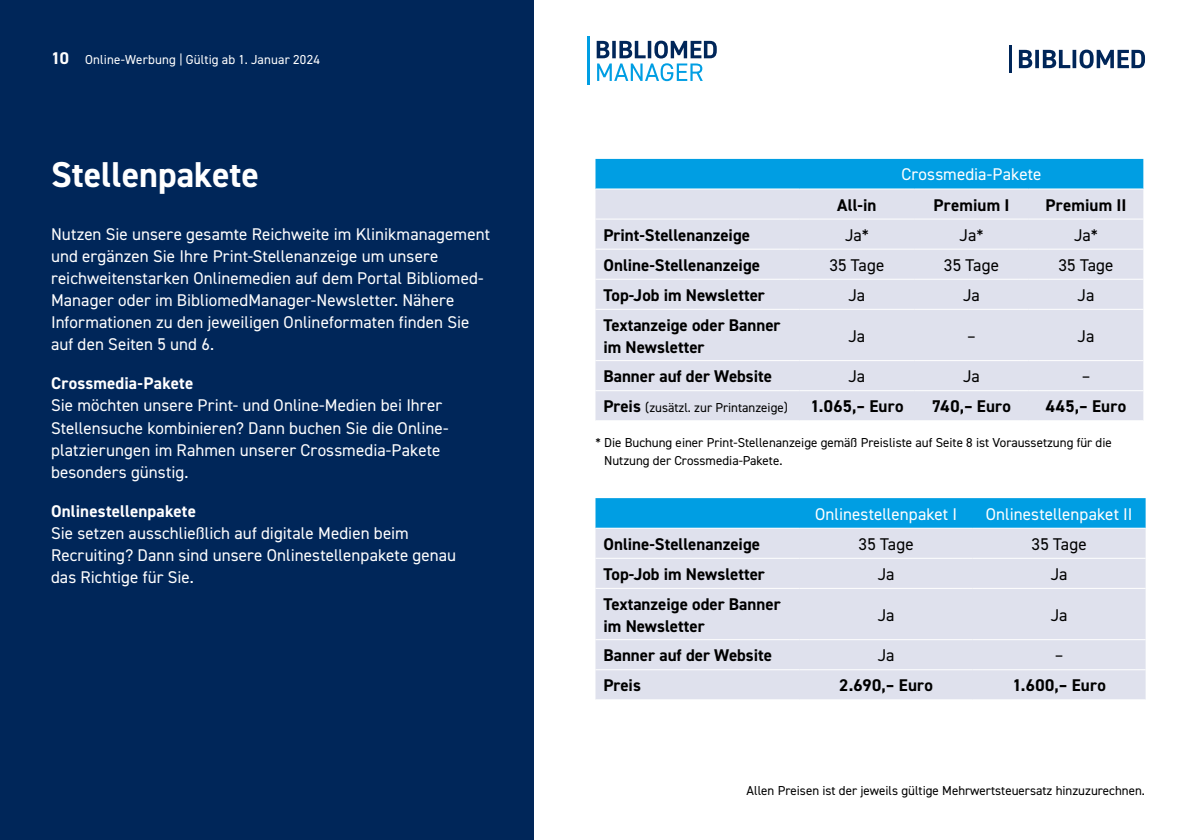
<style>
.page{position:relative;width:1191px;height:840px;background:#fff}
.page>*{position:absolute;margin:0;border:0;box-sizing:border-box;transform-origin:0 0}
.t1{font:700 36px "DIN2014";color:#fff}
.t2{font:17px/22px "DIN2014";letter-spacing:.005em;color:#fff}
.t3{font:700 17px/22px "DIN2014";color:#000}
.t4{font:17px "DIN2014";letter-spacing:-.005em;color:#000}
.t5{font:700 17px "DIN2014";letter-spacing:.01em;color:#fff}
.t6{font:13px/18px "DIN2014";color:#000}
.t7{font:13px "DIN2014";letter-spacing:.015em;color:#fff}
.s1{font-weight:700;font-size:17px}
</style>
<div class="page">
<div style="left:0;top:0;width:533px;height:839px;background:#002659"></div>
<div style="left:595px;top:159px;width:548px;height:29px;background:#009ee3"></div>
<div style="left:595px;top:189px;width:548px;height:231px;background:#dfe1ed"></div>
<hr style="left:595px;top:218px;width:204px;height:1px;background:#fff">
<hr style="left:799px;top:218px;width:115px;height:1px;background:#fff">
<hr style="left:914px;top:218px;width:114px;height:1px;background:#fff">
<hr style="left:1028px;top:218px;width:115px;height:1px;background:#fff">
<hr style="left:595px;top:248px;width:204px;height:1px;background:#fff">
<hr style="left:799px;top:248px;width:115px;height:1px;background:#fff">
<hr style="left:914px;top:248px;width:114px;height:1px;background:#fff">
<hr style="left:1028px;top:248px;width:115px;height:1px;background:#fff">
<hr style="left:595px;top:278px;width:204px;height:1px;background:#fff">
<hr style="left:799px;top:278px;width:115px;height:1px;background:#fff">
<hr style="left:914px;top:278px;width:114px;height:1px;background:#fff">
<hr style="left:1028px;top:278px;width:115px;height:1px;background:#fff">
<hr style="left:595px;top:308px;width:204px;height:1px;background:#fff">
<hr style="left:799px;top:308px;width:115px;height:1px;background:#fff">
<hr style="left:914px;top:308px;width:114px;height:1px;background:#fff">
<hr style="left:1028px;top:308px;width:115px;height:1px;background:#fff">
<hr style="left:595px;top:360px;width:204px;height:1px;background:#fff">
<hr style="left:799px;top:360px;width:115px;height:1px;background:#fff">
<hr style="left:914px;top:360px;width:114px;height:1px;background:#fff">
<hr style="left:1028px;top:360px;width:115px;height:1px;background:#fff">
<hr style="left:595px;top:390px;width:204px;height:1px;background:#fff">
<hr style="left:799px;top:390px;width:115px;height:1px;background:#fff">
<hr style="left:914px;top:390px;width:114px;height:1px;background:#fff">
<hr style="left:1028px;top:390px;width:115px;height:1px;background:#fff">
<div style="left:595px;top:498px;width:550px;height:29px;background:#009ee3"></div>
<div style="left:595px;top:528px;width:550px;height:171px;background:#dfe1ed"></div>
<hr style="left:595px;top:557px;width:204px;height:1px;background:#fff">
<hr style="left:799px;top:557px;width:173px;height:1px;background:#fff">
<hr style="left:972px;top:557px;width:173px;height:1px;background:#fff">
<hr style="left:595px;top:587px;width:204px;height:1px;background:#fff">
<hr style="left:799px;top:587px;width:173px;height:1px;background:#fff">
<hr style="left:972px;top:587px;width:173px;height:1px;background:#fff">
<hr style="left:595px;top:638px;width:204px;height:1px;background:#fff">
<hr style="left:799px;top:638px;width:173px;height:1px;background:#fff">
<hr style="left:972px;top:638px;width:173px;height:1px;background:#fff">
<hr style="left:595px;top:669px;width:204px;height:1px;background:#fff">
<hr style="left:799px;top:669px;width:173px;height:1px;background:#fff">
<hr style="left:972px;top:669px;width:173px;height:1px;background:#fff">
<hr style="left:588px;top:36px;width:2px;height:49px;background:#009ee3">
<svg style="left:596px;top:41px;width:121px;height:40px"></svg>
<hr style="left:1009px;top:45px;width:2px;height:27px;background:#002659">
<svg style="left:1019px;top:50px;width:126px;height:18px"></svg>
<p class="t7" style="left:51px;top:52px;width:270px"><span class="s1">10</span> Online-Werbung | Gültig ab 1. Januar 2024</p>
<h1 class="t1" style="left:51px;top:150px;width:209px">Stellenpakete</h1>
<p class="t2" style="left:51px;top:223px;width:440px">Nutzen Sie unsere gesamte Reichweite im Klinikmanagement und ergänzen Sie Ihre Print-Stellenanzeige um unsere reichweitenstarken Onlinemedien auf dem Portal Bibliomed-Manager oder im BibliomedManager-Newsletter. Nähere Informationen zu den jeweiligen Onlineformaten finden Sie auf den Seiten 5 und 6.</p>
<p class="t5" style="left:51px;top:372px;width:144px">Crossmedia-Pakete</p>
<p class="t2" style="left:51px;top:394px;width:398px">Sie möchten unsere Print- und Online-Medien bei Ihrer Stellensuche kombinieren? Dann buchen Sie die Online&shy;platzierungen im Rahmen unserer Crossmedia-Pakete besonders günstig.</p>
<p class="t5" style="left:51px;top:499px;width:146px">Onlinestellenpakete</p>
<p class="t2" style="left:51px;top:521px;width:407px">Sie setzen ausschließlich auf digitale Medien beim<br>Recruiting? Dann sind unsere Onlinestellenpakete genau das Richtige für Sie.</p>
<p class="t2" style="left:901px;top:163px;width:141px">Crossmedia-Pakete</p>
<p class="t3" style="left:837px;top:193px;width:41px">All-in</p>
<p class="t3" style="left:933px;top:193px;width:78px">Premium I</p>
<p class="t3" style="left:1045px;top:193px;width:83px">Premium II</p>
<p class="t3" style="left:603px;top:223px;width:148px">Print-Stellenanzeige</p>
<p class="t4" style="left:845px;top:224px;width:25px">Ja*</p>
<p class="t4" style="left:959px;top:224px;width:25px">Ja*</p>
<p class="t4" style="left:1074px;top:224px;width:25px">Ja*</p>
<p class="t3" style="left:603px;top:253px;width:158px">Online-Stellenanzeige</p>
<p class="t4" style="left:829px;top:254px;width:57px">35 Tage</p>
<p class="t4" style="left:944px;top:254px;width:57px">35 Tage</p>
<p class="t4" style="left:1058px;top:254px;width:57px">35 Tage</p>
<p class="t3" style="left:603px;top:283px;width:163px">Top-Job im Newsletter</p>
<p class="t4" style="left:848px;top:284px;width:18px">Ja</p>
<p class="t4" style="left:963px;top:284px;width:18px">Ja</p>
<p class="t4" style="left:1077px;top:284px;width:18px">Ja</p>
<p class="t3" style="left:603px;top:313px;width:179px">Textanzeige oder Banner im Newsletter</p>
<p class="t4" style="left:848px;top:325px;width:18px">Ja</p>
<p class="t4" style="left:967px;top:325px;width:10px">–</p>
<p class="t4" style="left:1077px;top:325px;width:18px">Ja</p>
<p class="t3" style="left:603px;top:365px;width:170px">Banner auf der Website</p>
<p class="t4" style="left:848px;top:365px;width:18px">Ja</p>
<p class="t4" style="left:963px;top:365px;width:18px">Ja</p>
<p class="t4" style="left:1081px;top:365px;width:10px">–</p>
<p class="t6" style="left:603px;top:398px;width:186px"><span class="s1">Preis</span> (zusätzl. zur Printanzeige)</p>
<p class="t3" style="left:810px;top:395px;width:95px">1.065,– Euro</p>
<p class="t3" style="left:932px;top:395px;width:81px">740,– Euro</p>
<p class="t3" style="left:1046px;top:395px;width:82px">445,– Euro</p>
<p class="t6" style="left:604px;top:433px;width:509px;text-indent:-9px">* Die Buchung einer Print-Stellenanzeige gemäß Preisliste auf Seite 8 ist Voraussetzung für die<br>Nutzung der Crossmedia-Pakete.</p>
<p class="t2" style="left:815px;top:502px;width:144px">Onlinestellenpaket I</p>
<p class="t2" style="left:985px;top:502px;width:148px">Onlinestellenpaket II</p>
<p class="t3" style="left:603px;top:532px;width:158px">Online-Stellenanzeige</p>
<p class="t4" style="left:858px;top:533px;width:57px">35 Tage</p>
<p class="t4" style="left:1031px;top:533px;width:57px">35 Tage</p>
<p class="t3" style="left:603px;top:562px;width:163px">Top-Job im Newsletter</p>
<p class="t4" style="left:877px;top:563px;width:18px">Ja</p>
<p class="t4" style="left:1050px;top:563px;width:18px">Ja</p>
<p class="t3" style="left:603px;top:592px;width:179px">Textanzeige oder Banner im Newsletter</p>
<p class="t4" style="left:877px;top:603px;width:18px">Ja</p>
<p class="t4" style="left:1050px;top:603px;width:18px">Ja</p>
<p class="t3" style="left:603px;top:644px;width:170px">Banner auf der Website</p>
<p class="t4" style="left:877px;top:644px;width:18px">Ja</p>
<p class="t4" style="left:1054px;top:644px;width:10px">–</p>
<p class="t3" style="left:603px;top:674px;width:39px">Preis</p>
<p class="t3" style="left:839px;top:674px;width:95px">2.690,– Euro</p>
<p class="t3" style="left:1012px;top:674px;width:95px">1.600,– Euro</p>
<p class="t6" style="left:746px;top:780px;width:400px">Allen Preisen ist der jeweils gültige Mehrwertsteuersatz hinzuzurechnen.</p>
</div>
